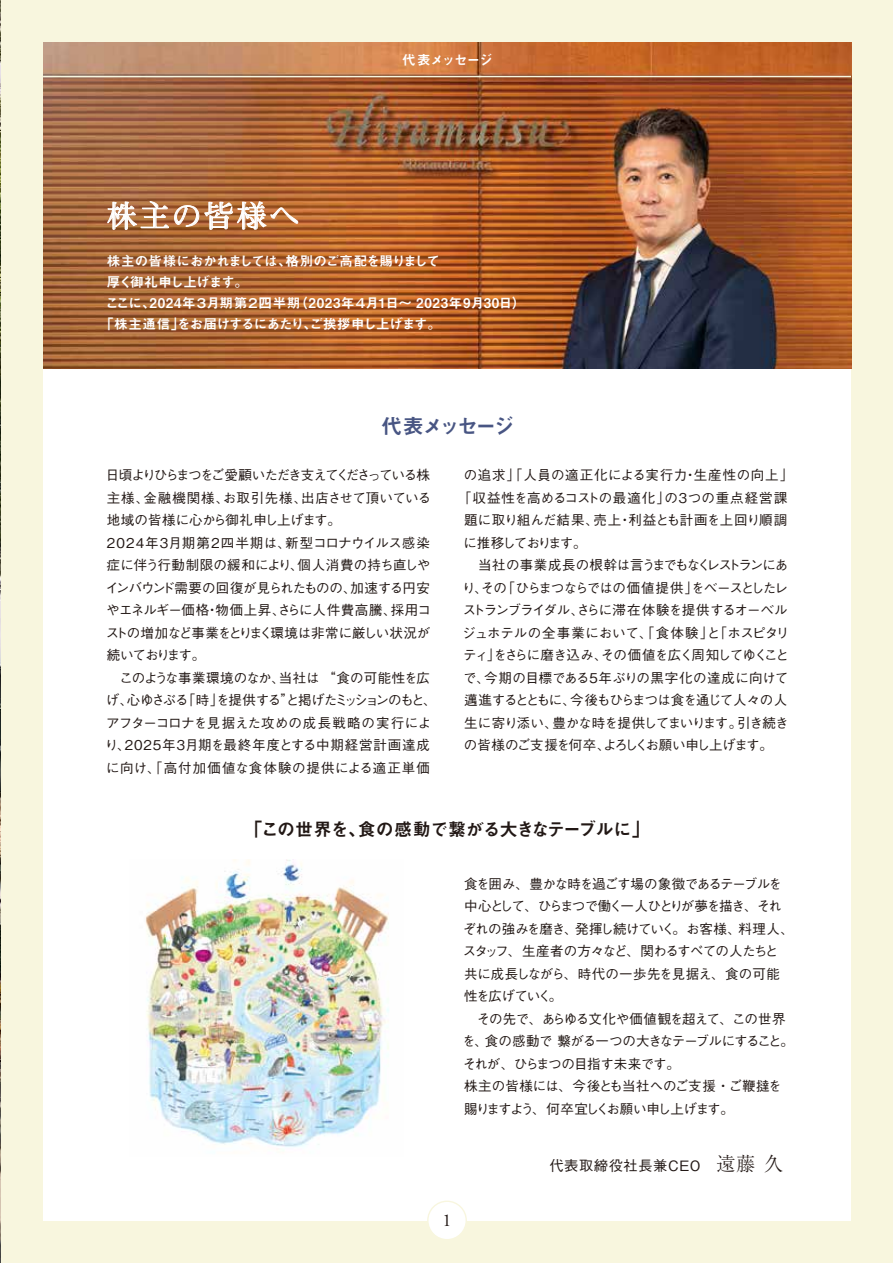
<style>
.page{position:relative;width:893px;height:1263px;background:#fff}
.page>*{position:absolute;margin:0;border:0;box-sizing:border-box;transform-origin:0 0}
.t1{font:700 30px "Futo Min A101 Pro";letter-spacing:.09em;color:#fff}
.t2{font:21px "Midashi Go Pro MB31";letter-spacing:-.125em;color:#485583}
.t3{font:18px "Midashi Go Pro MB31";letter-spacing:-.04em;color:#221815}
.t4{font:18px "Adobe Garamond Pro";color:#221815}
.t5{font:500 14.25px "Gothic BBB Pro";letter-spacing:.04em;color:#221815}
.t6{font:500 13.5px/22.5px "Gothic BBB Pro";letter-spacing:-.04em;color:#221815}
.t7{font:500 13.5px/22.5px "Gothic BBB Pro";letter-spacing:-.065em;color:#221815}
.t8{font:500 13.5px "Gothic BBB Pro";letter-spacing:-.075em;color:#221815}
.t9{font:13.5px "Midashi Go Pro MB31";letter-spacing:-.035em;color:#fff}
.t10{font:500 13.5px "Gothic BBB Pro";letter-spacing:-.07em;color:#221815}
.t11{font:13.5px "Midashi Go Pro MB31";letter-spacing:.05em;color:#fff}
.t12{font:500 13.5px "Gothic BBB Pro";letter-spacing:-.01em;color:#221815}
.t13{font:500 13.5px "Gothic BBB Pro";letter-spacing:.04em;color:#221815}
.t14{font:500 13.5px "Gothic BBB Pro";letter-spacing:.025em;color:#221815}
.t15{font:500 13.5px "Gothic BBB Pro";letter-spacing:-.005em;color:#221815}
.t16{font:500 13.5px "Gothic BBB Pro";color:#221815}
.t17{font:13.5px "Midashi Go Pro MB31";letter-spacing:-.06em;color:#fff}
.t18{font:500 13.5px "Gothic BBB Pro";letter-spacing:-.13em;color:#221815}
.t19{font:13.5px "Midashi Go Pro MB31";letter-spacing:-.065em;color:#fff}
.s1{font-family:"Ryumin Pro";font-weight:300;font-size:19.5px}
</style>
<div class="page">
<div style="left:1px;top:0;width:892px;height:1263px;background:#f8f6de"></div>
<div style="left:43px;top:43px;width:808px;height:1177px;background:#fff"></div>
<img style="left:0;top:0;width:1px;height:1263px">
<img style="left:43px;top:43px;width:808px;height:325px">
<hr style="left:43px;top:76px;width:808px;height:1px;background:#f8f6de">
<svg style="left:107px;top:201px;width:191px;height:29px;background:#bf8a64"></svg>
<img style="left:145px;top:860px;width:244px;height:287px">
<div style="left:428px;top:1201px;width:38px;height:39px;background:#fff;border-radius:50%"></div>
<div style="left:427px;top:1200px;width:40px;height:40px;border:1px solid #f8f6de;border-radius:50%"></div>
<p class="t19" style="left:402px;top:50px;width:92px">代表メッセージ</p>
<h1 class="t1" style="left:107px;top:192px;width:194px">株主の皆様へ</h1>
<p class="t9" style="left:107px;top:250px;width:335px">株主の皆様におかれましては、格別のご高配を賜りまして</p>
<p class="t17" style="left:107px;top:271px;width:143px">厚く御礼申し上げます。</p>
<p class="t11" style="left:105px;top:292px;width:422px">ここに、2024年３月期第２四半期（2023年４月1日～ 2023年9月30日）</p>
<p class="t9" style="left:100px;top:313px;width:342px">「株主通信」をお届けするにあたり、ご挨拶申し上げます。</p>
<h2 class="t2" style="left:381px;top:409px;width:135px">代表メッセージ</h2>
<p class="t6" style="left:105px;top:462px;width:333px">日頃よりひらまつをご愛顧いただき支えてくださっている株主様、金融機関様、お取引先様、出店させて頂いている地域の皆様に心から御礼申し上げます。<br>2024年3月期第２四半期は、新型コロナウイルス感染症に伴う行動制限の緩和により、個人消費の持ち直しやインバウンド需要の回復が見られたものの、加速する円安やエネルギー価格・物価上昇、さらに人件費高騰、採用コストの増加など事業をとりまく環境は非常に厳しい状況が続いております。<br>　このような事業環境のなか、当社は “食の可能性を広げ、心ゆさぶる「時」を提供する”と掲げたミッションのもと、アフターコロナを見据えた攻めの成長戦略の実行により、2025年３月期を最終年度とする中期経営計画達成に向け、「高付加価値な食体験の提供による適正単価</p>
<p class="t13" style="left:464px;top:464px;width:331px">の追求」「人員の適正化による実行力・生産性の向上」</p>
<p class="t14" style="left:458px;top:487px;width:331px">「収益性を高めるコストの最適化」の３つの重点経営課</p>
<p class="t15" style="left:464px;top:509px;width:325px">題に取り組んだ結果、売上・利益とも計画を上回り順調</p>
<p class="t18" style="left:463px;top:532px;width:125px">に推移しております。</p>
<p class="t10" style="left:464px;top:554px;width:326px">　当社の事業成長の根幹は言うまでもなくレストランにあ</p>
<p class="t8" style="left:462px;top:577px;width:327px">り、その「ひらまつならではの価値提供」をベースとしたレ</p>
<p class="t7" style="left:463px;top:597px;width:326px">ストランブライダル、さらに滞在体験を提供するオーベル</p>
<p class="t12" style="left:462px;top:622px;width:328px">ジュホテルの全事業において、「食体験」と「ホスピタリ</p>
<p class="t8" style="left:463px;top:644px;width:327px">ティ」をさらに磨き込み、その価値を広く周知してゆくこと</p>
<p class="t16" style="left:463px;top:667px;width:327px">で、今期の目標である５年ぶりの黒字化の達成に向けて</p>
<p class="t8" style="left:464px;top:689px;width:325px">邁進するとともに、今後もひらまつは食を通じて人々の人</p>
<p class="t10" style="left:464px;top:712px;width:326px">生に寄り添い、豊かな時を提供してまいります。引き続き</p>
<p class="t6" style="left:464px;top:732px;width:311px">の皆様のご支援を何卒、よろしくお願い申し上げます。</p>
<h3 class="t3" style="left:244px;top:815px;width:407px">「この世界を、食の感動で繋がる大きなテーブルに」</h3>
<p class="t7" style="left:462px;top:870px;width:333px">食を囲み、豊かな時を過ごす場の象徴であるテーブルを中心として、ひらまつで働く一人ひとりが夢を描き、それぞれの強みを磨き、発揮し続けていく。お客様、料理人、スタッフ、生産者の方々など、関わるすべての人たちと共に成長しながら、時代の一歩先を見据え、食の可能性を広げていく。<br>　その先で、あらゆる文化や価値観を超えて、この世界を、食の感動で 繋がる一つの大きなテーブルにすること。それが、ひらまつの目指す未来です。<br>株主の皆様には、今後とも当社へのご支援・ご鞭撻を賜りますよう、何卒宜しくお願い申し上げます。</p>
<h3 class="t4" style="left:442px;top:1210px;width:10px">1</h3>
<p class="t5" style="left:549px;top:1154px;width:235px">代表取締役社長兼CEO　<span class="s1">遠藤 久</span></p>
</div>
